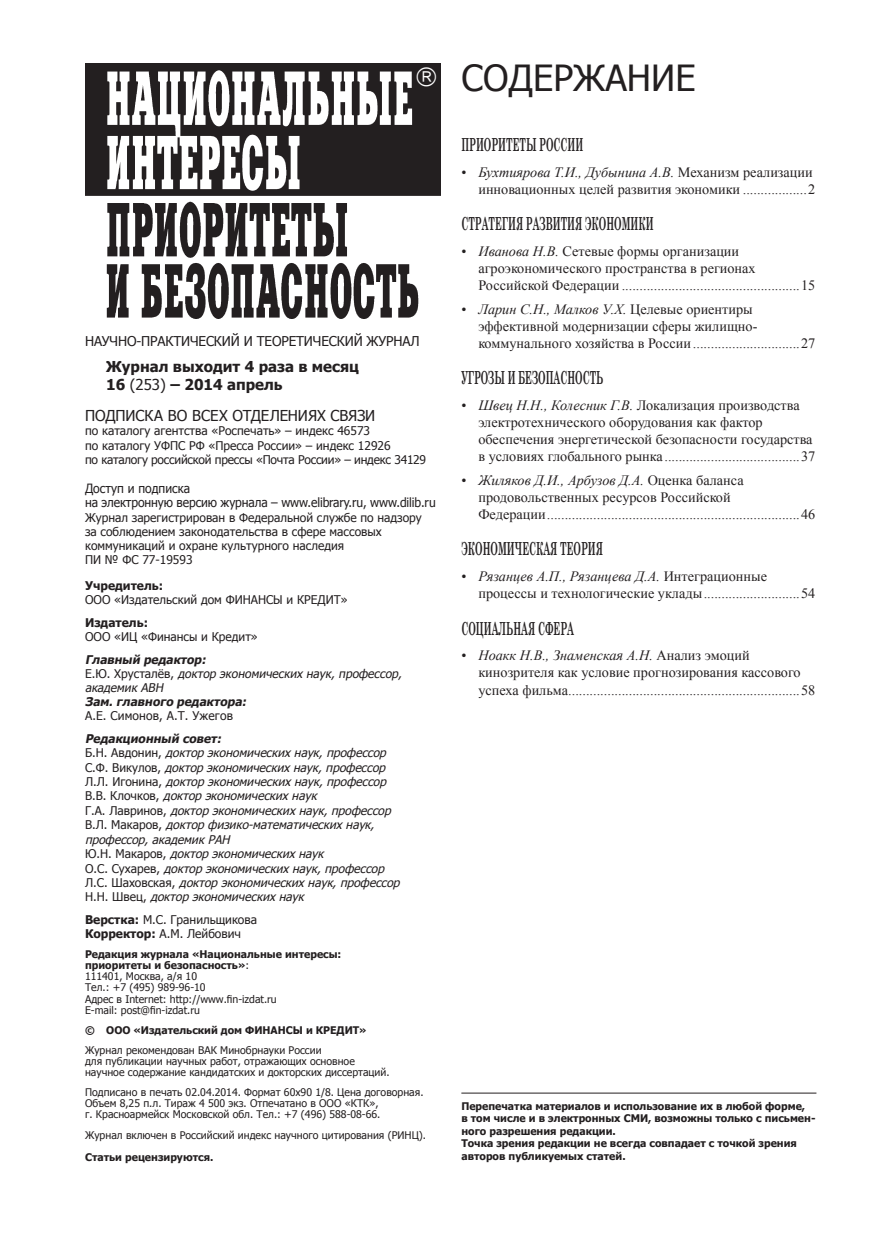
<style>
.page{position:relative;width:893px;height:1234px;background:#fff}
.page>*{position:absolute;margin:0;border:0;box-sizing:border-box;transform-origin:0 0}
.t1{font:36px "Tahoma";color:#231f20}
.t2{font:700 18px "Century Schoolbook";color:#231f20;scale:.5 1}
.t3{font:700 15px/18px "Tahoma";color:#231f20}
.t4{font:15px "Tahoma";letter-spacing:-.005em;color:#231f20}
.t5{font:14.25px/17.1px "Times New Roman";color:#231f20}
.t6{font:13.5px "Tahoma";letter-spacing:-.01em;color:#231f20}
.t7{font:12.75px/14.1px "Tahoma";letter-spacing:-.01em;color:#231f20;scale:.95 1}
.t8{font:italic 12px/14.4px "Tahoma";letter-spacing:-.075em;color:#231f20}
.t9{font:12px/14px "Tahoma";color:#231f20}
.t10{font:italic 700 12px "Tahoma";color:#231f20}
.t11{font:700 12px "Tahoma";color:#231f20}
.t12{font:10.5px/11.1px "Tahoma";color:#231f20}
.t13{font:700 10.5px/12.6px "Tahoma";color:#231f20}
.s1{font-weight:400}
.s2{font-weight:700}
.s3{font-style:normal}
.s4{font-style:italic}
</style>
<div class="page">
<img style="left:85px;top:64px;width:355px;height:254px">
<hr style="left:461px;top:1092px;width:355px;height:1px;background:#231f20">
<svg style="left:417px;top:66px;width:19px;height:20px"></svg>
<p class="t6" style="left:85px;top:332px;width:336px">Научно-практический и теоретический журнал</p>
<p class="t3" style="left:106px;top:357px;width:254px">Журнал выходит 4 раза в месяц<br>16 <span class="s1">(253)</span> – 2014 апрель</p>
<p class="t4" style="left:85px;top:405px;width:41px">ПОДПИСКА</p>
<p class="t4" style="left:168px;top:405px;width:207px">ВО ВСЕХ ОТДЕЛЕНИЯХ СВЯЗИ</p>
<p class="t9" style="left:85px;top:423px;width:343px;line-height:14.4px">по каталогу агентства «Роспечать» – индекс 46573<br>по каталогу УФПС РФ «Пресса России» – индекс 12926<br>по каталогу российской прессы «Почта России» – индекс 34129</p>
<p class="t7" style="left:85px;top:480px;width:371px">Доступ и подписка<br>на электронную версию журнала – www.elibrary.ru, www.dilib.ru</p>
<p class="t9" style="left:85px;top:509px;width:338px">Журнал зарегистрирован в Федеральной службе по надзору за соблюдением законодательства в сфере массовых коммуникаций и охране культурного наследия<br>ПИ № ФС 77-19593</p>
<p class="t11" style="left:85px;top:577px;width:80px">Учредитель:</p>
<p class="t9" style="left:85px;top:592px;width:10px">ООО</p>
<p class="t9" style="left:114px;top:592px;width:235px">«Издательский дом Финансы и Кредит»</p>
<p class="t11" style="left:85px;top:614px;width:65px">Издатель:</p>
<p class="t9" style="left:85px;top:629px;width:10px">ООО</p>
<p class="t9" style="left:114px;top:629px;width:145px">«ИЦ «Финансы и Кредит»</p>
<p class="t8" style="left:85px;top:652px;width:321px;line-height:14px"><span class="s2">Главный редактор:<br></span><span class="s3">Е . Ю . Х р у ст а л ё в ,</span> доктор экономических наук, профессор, академик АВН</p>
<p class="t10" style="left:85px;top:693px;width:165px">Зам. главного редактора:</p>
<p class="t9" style="left:85px;top:707px;width:149px">А.Е. Симонов, А.Т. Ужегов</p>
<p class="t8" style="left:85px;top:730px;width:319px"><span class="s2">Редакционный совет:<br></span><span class="s3">Б . Н . А в д о н и н ,</span> доктор экономическихнаук,профессор<br><span class="s3">С . Ф . В и к у л о в ,</span> доктор экономическихнаук,профессор<br><span class="s3">Л . Л . И г о н и н а ,</span> доктор экономическихнаук,профессор<br><span class="s3">В . В . К л о ч к о в ,</span> доктор экономическихнаук<br><span class="s3">Г . А . Л а в р и н о в ,</span> доктор экономическихнаук,профессор <span class="s3">В . Л . М а к а р о в ,</span> доктор физико-математическихнаук, профессор,академикРАН<br><span class="s3">Ю . Н . М а к а р о в ,</span> доктор экономическихнаук<br><span class="s3">О . С . С у х а р е в ,</span> доктор экономическихнаук,профессор<br><span class="s3">Л . С . Ш а х о в с к а я ,</span> доктор экономическихнаук,профессор <span class="s3">Н . Н . Ш в е ц ,</span> доктор экономическихнаук</p>
<p class="t9" style="left:85px;top:912px;width:174px"><span class="s2">Верстка:</span> М.С. Гранильщикова<br><span class="s2">Корректор:</span> А.М. Лейбович</p>
<p class="t12" style="left:85px;top:947px;width:258px"><span class="s2">Редакция журнала «Национальные интересы: приоритеты и безопасность»</span>:<br>111401, Москва, а/я 10<br>Тел.: +7 (495) 989-96-10<br>Адрес в Internet: http://www.fin-izdat.ru<br>E-mail: post@fin-izdat.ru</p>
<p class="t13" style="left:85px;top:1022px;width:283px">© ООО «Издательский дом Финанс ы и Кредит»</p>
<p class="t12" style="left:85px;top:1043px;width:306px">Журнал рекомендован ВАК Минобрнауки России<br>для публикации научных работ, отражающих основное научное содержание кандидатских и докторских диссертаций.</p>
<p class="t12" style="left:85px;top:1085px;width:340px">Подписано в печать 02.04.2014. Формат 60х90 1/8. Цена договорная.<br>Объем 8,25 п.л. Тираж 4 500 экз. Отпечатано в ООО</p>
<p class="t12" style="left:85px;top:1097px;width:297px;text-align:right">«КТК»,<br>г. Красноармейск Московской обл. Тел.: +7 (496) 588-08-66.</p>
<p class="t12" style="left:85px;top:1128px;width:343px">Журнал включен в Российский индекс научного цитирования (РИ НЦ).</p>
<p class="t13" style="left:85px;top:1149px;width:130px">Статьи рецензируются.</p>
<h1 class="t1" style="left:461px;top:54px;width:96px">СОДЕРЖА</h1>
<h1 class="t1" style="left:627px;top:54px;width:46px">НИЕ</h1>
<p class="t2" style="left:461px;top:130px;width:245px">ПРИОРИТЕТЫ РОССИИ</p>
<p class="t5" style="left:461px;top:163px;width:355px;text-align:right">• <span class="s4">Бухтиярова Т.И., Дубынина А.В.</span> Механизм реализации инновационных целей развития экономики ..................2</p>
<p class="t2" style="left:461px;top:210px;width:386px">СТРАТЕГИЯ РАЗВИТИЯ ЭКОНОМИКИ</p>
<p class="t5" style="left:478px;top:242px;width:338px;text-indent:-17px">• <span class="s4">Иванова Н.В.</span> Сетевые формы организации агроэкономического пространства в регионах<br>Российской Федерации ..................................................15</p>
<p class="t5" style="left:478px;top:300px;width:338px;text-indent:-17px">• <span class="s4">Ларин С.Н., Малков У.Х.</span> Целевые ориентиры эффективной модернизации сферы жилищно&shy;коммунального хозяйства в России ..............................27</p>
<p class="t2" style="left:461px;top:363px;width:286px">УГРОЗЫ И БЕЗОПАСНОСТЬ</p>
<p class="t5" style="left:478px;top:396px;width:338px;text-indent:-17px">• <span class="s4">Швец Н.Н., Колесник Г.В.</span> Локализация производства электротехнического оборудования как фактор обеспечения энергетической безопасности государства в условиях глобального рынка......................................37</p>
<p class="t5" style="left:478px;top:471px;width:338px;text-indent:-17px">• <span class="s4">Жиляков Д.И., Арбузов Д.А.</span> Оценка баланса продовольственных ресурсов Российской<br>Федерации.......................................................................46</p>
<p class="t2" style="left:461px;top:535px;width:285px">ЭКОНОМИЧЕСКАЯ ТЕОРИЯ</p>
<p class="t5" style="left:478px;top:567px;width:338px;text-indent:-17px">• <span class="s4">Рязанцев А.П., Рязанцева Д.А.</span> Интеграционные процессы и технологические уклады...........................54</p>
<p class="t2" style="left:461px;top:614px;width:227px">СОЦИАЛЬНАЯ СФЕРА</p>
<p class="t5" style="left:478px;top:646px;width:338px;text-indent:-17px">• <span class="s4">Ноакк Н.В., Знаменская А.Н.</span> Анализ эмоций кинозрителя как условие прогнозирования кассового успеха фильма.................................................................58</p>
<p class="t13" style="left:461px;top:1098px;width:356px">Перепечатка материалов и использование их в любой форме,<br>в том числе и в электронных СМИ, возможны только с письмен&shy;ного разрешения редакции.<br>Точка зрения редакции не всегда совпадает с точкой зрения авторов публикуемых статей.</p>
</div>
